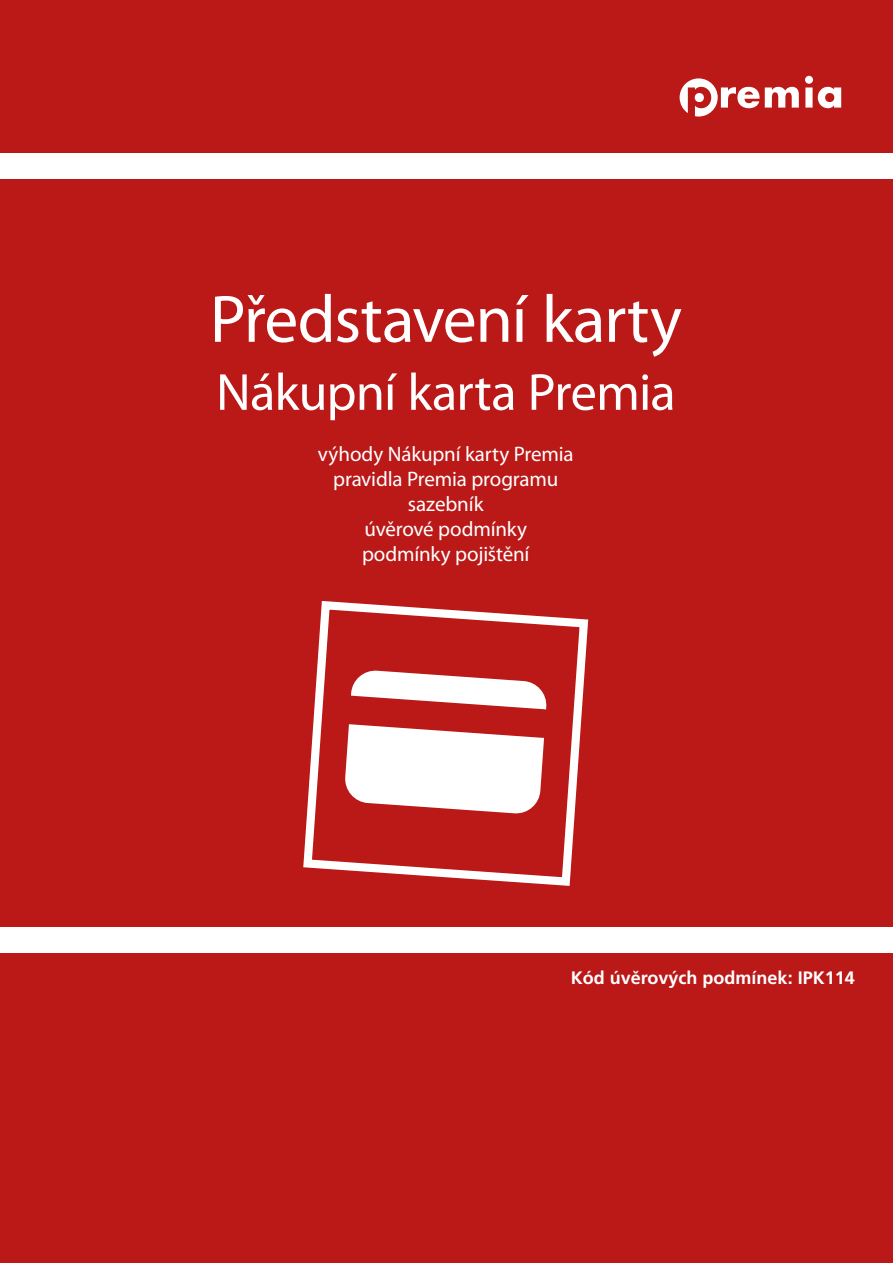
<style>
.page{position:relative;width:893px;height:1263px;background:#bb1818}
.page>*{position:absolute;margin:0;border:0;box-sizing:border-box;transform-origin:0 0}
.t1{font:67.5px "Myriad Pro";letter-spacing:-.02em;color:#fff}
.t2{font:52.5px "Myriad Pro";letter-spacing:-.015em;color:#fff}
.t3{font:21px/25.2px "Myriad Pro";letter-spacing:-.01em;color:#fff;text-align:center}
.t4{font:700 18px "Frutiger CE";color:#fff}
</style>
<div class="page">
<div style="left:0;top:927px;width:893px;height:26px;background:#fff"></div>
<div style="left:0;top:153px;width:893px;height:25px;background:#fff"></div>
<svg style="left:680px;top:78px;width:119px;height:39px"></svg>
<svg style="left:805px;top:76px;width:36px;height:32px"></svg>
<svg style="left:303px;top:601px;width:286px;height:285px"></svg>
<h1 class="t1" style="left:210px;top:277px;width:474px">Představení karty</h1>
<h2 class="t2" style="left:216px;top:360px;width:461px">Nákupní karta Premia</h2>
<p class="t3" style="left:318px;top:441px;width:257px">výhody Nákupní karty Premia pravidla Premia programu sazebník<br>úvěrové podmínky podmínky pojištění</p>
<p class="t4" style="left:571px;top:967px;width:285px">Kód úvěrových podmínek: IPK114</p>
</div>
